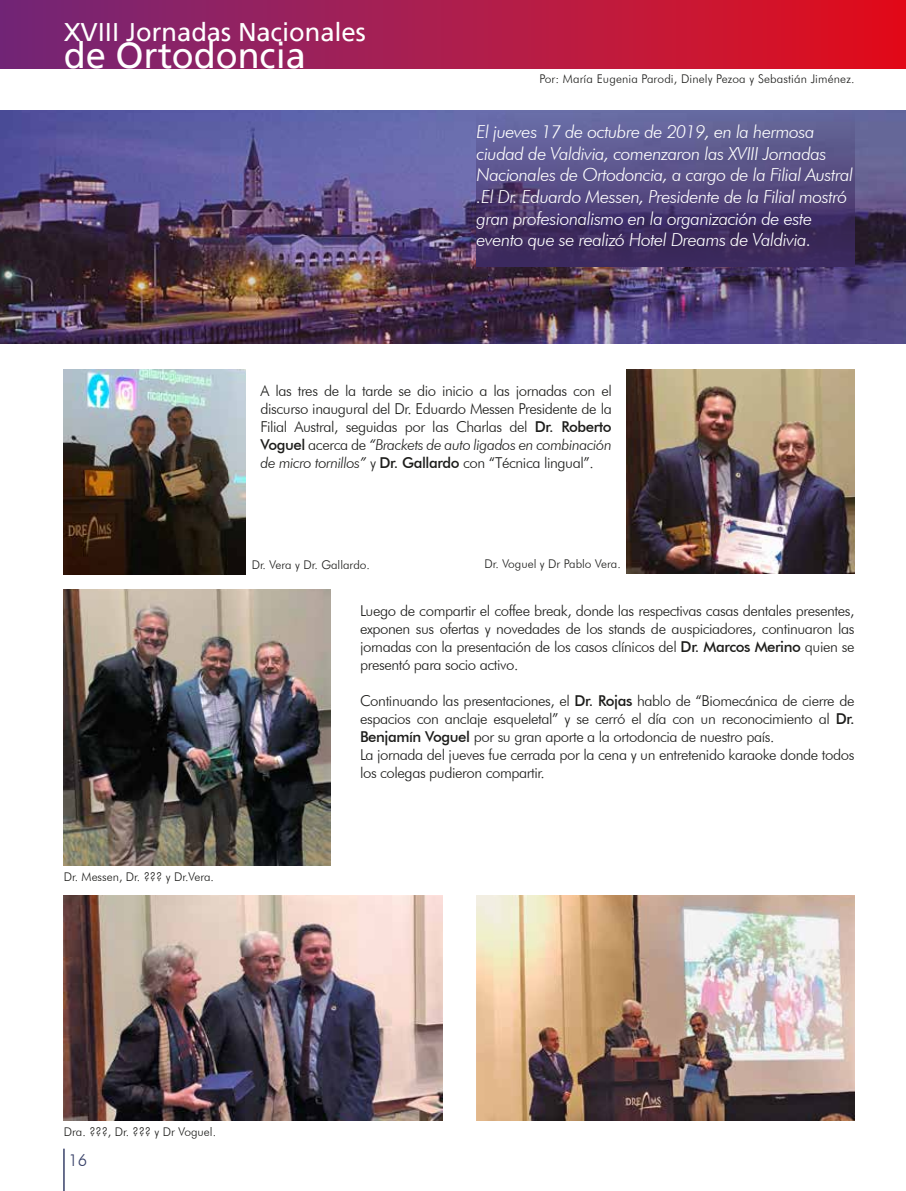
<style>
.page{position:relative;width:906px;height:1191px;background:#fff}
.page>*{position:absolute;margin:0;border:0;box-sizing:border-box;transform-origin:0 0}
.t1{font:36px "Frutiger Linotype";color:#fff}
.t2{font:25.5px "Frutiger Linotype";color:#fff}
.t3{font:italic 300 18px/21.6px "Futura BT";letter-spacing:-.03em;color:#fff}
.t4{font:300 16.5px "Futura BT";color:#384169}
.t5{font:300 15px/18px "Futura BT";letter-spacing:-.03em;color:#1d1d1b;text-align:justify}
.t6{font:300 12px "Futura BT";color:#1d1d1b}
.s1{font-weight:500}
.s2{font-style:italic}
</style>
<div class="page">
<hr style="left:63px;top:1148px;width:2px;height:43px;background:#384169">
<div style="left:0;top:0;width:906px;height:68px;background:linear-gradient(to right,#74287a,#e4101c)"></div>
<img style="left:0;top:111px;width:906px;height:233px">
<svg style="left:476px;top:111px;width:378px;height:155px;background:#51477c"></svg>
<img style="left:627px;top:370px;width:227px;height:204px">
<img style="left:64px;top:589px;width:266px;height:276px">
<img style="left:64px;top:895px;width:378px;height:225px">
<img style="left:476px;top:895px;width:378px;height:225px">
<img style="left:64px;top:370px;width:182px;height:204px">
<h2 class="t2" style="left:64px;top:17px;width:303px">XVIII Jornadas Nacionales</h2>
<h1 class="t1" style="left:64px;top:34px;width:244px">de Ortodoncia</h1>
<p class="t6" style="left:539px;top:72px;width:317px">Por: María Eugenia Parodi, Dinely Pezoa y Sebastián Jiménez.</p>
<p class="t3" style="left:476px;top:121px;width:378px">El jueves 17 de octubre de 2019, en la hermosa ciudad de Valdivia, comenzaron las XVIII Jornadas Nacionales de Ortodoncia, a cargo de la Filial Austral .El Dr. Eduardo Messen, Presidente de la Filial mostró gran profesionalismo en la organización de este evento que se realizó Hotel Dreams de Valdivia.</p>
<p class="t5" style="left:260px;top:382px;width:353px">A las tres de la tarde se dio inicio a las jornadas con el discurso inaugural del Dr. Eduardo Messen Presidente de la Filial Austral, seguidas por las Charlas del <span class="s1">Dr. Roberto Voguel</span> acerca de <span class="s2">“Brackets de auto ligados en combinación de micro tornillos”</span> y <span class="s1">Dr. Gallardo</span> con “Técnica lingual”.</p>
<p class="t6" style="left:252px;top:557px;width:120px">Dr. Vera y Dr. Gallardo.</p>
<p class="t6" style="left:484px;top:556px;width:138px">Dr. Voguel y Dr Pablo Vera.</p>
<p class="t6" style="left:64px;top:869px;width:152px">Dr. Messen, Dr. ??? y Dr.Vera.</p>
<p class="t6" style="left:64px;top:1124px;width:154px">Dra. ???, Dr. ??? y Dr Voguel.</p>
<p class="t4" style="left:68px;top:1149px;width:21px">16</p>
<p class="t5" style="left:360px;top:601px;width:496px">Luego de compartir el coffee break, donde las respectivas casas dentales presentes, exponen sus ofertas y novedades de los stands de auspiciadores, continuaron las jornadas con la presentación de los casos clínicos del <span class="s1">Dr. Marcos Merino</span> quien se presentó para socio activo.</p>
<p class="t5" style="left:360px;top:691px;width:496px;text-align:left">Continuando las presentaciones, el <span class="s1">Dr. Rojas</span> hablo de “Biomecánica de cierre de espacios con anclaje esqueletal” y se cerró el día con un reconocimiento al <span class="s1">Dr.<br>Benjamín Voguel</span> por su gran aporte a la ortodoncia de nuestro país.<br>La jornada del jueves fue cerrada por la cena y un entretenido karaoke donde todos los colegas pudieron compartir.</p>
</div>
